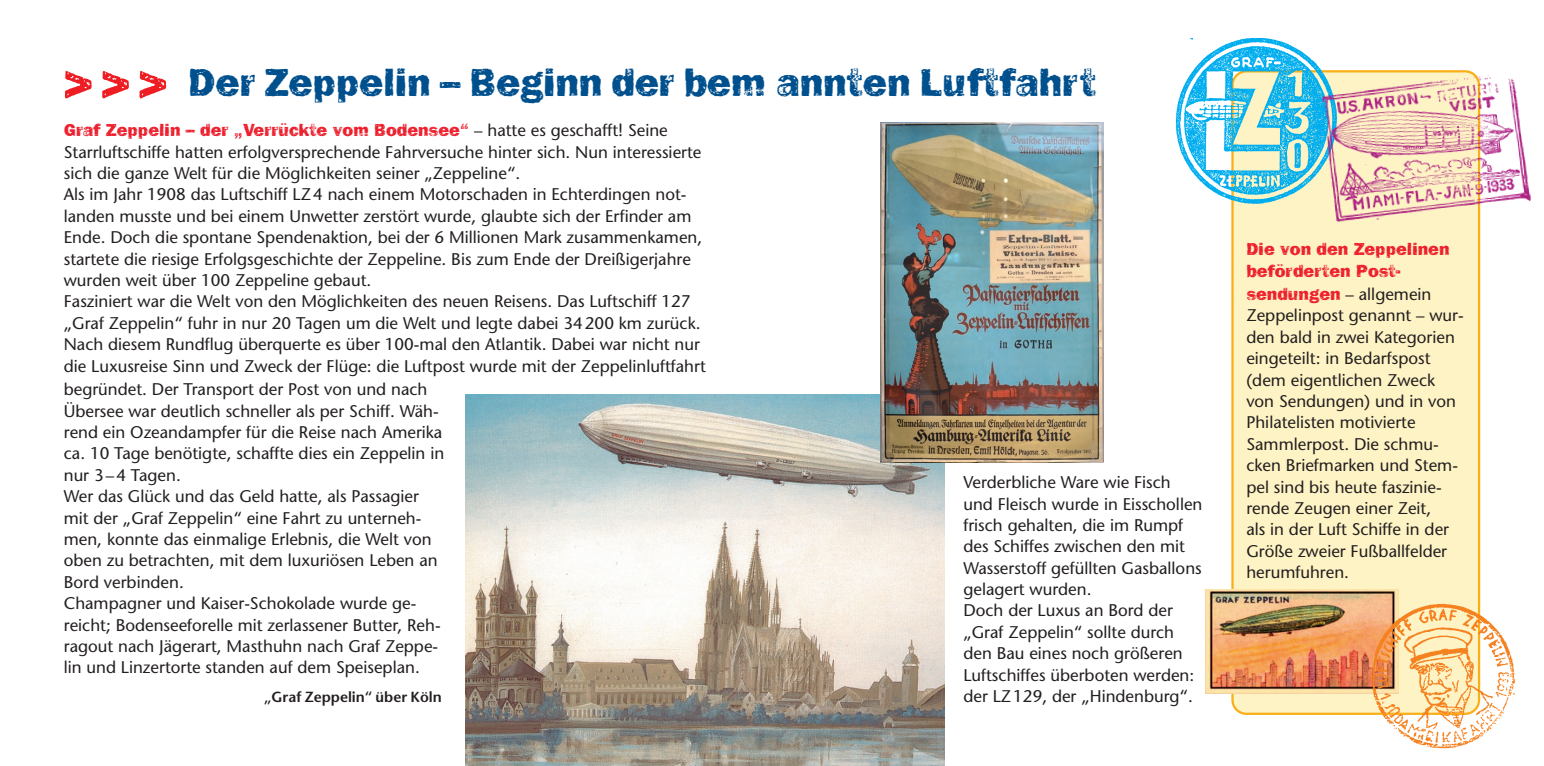
<style>
.page{position:relative;width:1544px;height:766px;background:#fff}
.page>*{position:absolute;margin:0;border:0;box-sizing:border-box;transform-origin:0 0}
.t1{font:40.5px "Frankie";letter-spacing:-.005em;color:#01508e}
.t2{font:18px/22.5px "Frankie";color:#ed202e}
.t3{font:500 16.88px/21.4px "Stone Sans Std";color:#231f20}
.t4{font:600 14.62px "Stone Sans Std";color:#231f20}
.s1{font-size:54px;color:#ee1d23}
.s2{font-family:"Stone Sans Std";font-weight:500;font-size:16.88px;color:#231f20}
.s3{font-family:"Frankie";font-weight:400;font-size:18px;color:#ed202e}
</style>
<div class="page">
<div style="left:1232px;top:71px;width:247px;height:642px;background:#fef3c4;border-radius:14px"></div>
<img style="left:1160px;top:39px;width:145px;height:166px">
<img style="left:1295px;top:54px;width:236px;height:176px">
<img style="left:1205px;top:589px;width:150px;height:104px">
<img style="left:1355px;top:588px;width:161px;height:161px">
<img style="left:466px;top:394px;width:478px;height:371px">
<img style="left:880px;top:122px;width:223px;height:340px">
<h1 class="t1" style="left:63px;top:58px;width:1035px"><span class="s1">&gt;&gt;&gt;</span> Der Zeppelin – Beginn der bem annten Luftfahrt</h1>
<p class="t2" style="left:64px;top:118px;width:605px">Graf Zeppelin – der „Verrückte vom Bodensee“ <span class="s2">– hatte es geschafft! Seine</span></p>
<p class="t3" style="left:64px;top:141px;width:643px">Starrluftschiffe hatten erfolgversprechende Fahrversuche hinter sich. Nun interessierte sich die ganze Welt für die Möglichkeiten seiner „Zeppeline“.<br>Als im Jahr 1908 das Luftschiff LZ4 nach einem Motorschaden in Echterdingen not&shy;landen musste und bei einem Unwetter zerstört wurde, glaubte sich der Erfinder am Ende. Doch die spontane Spendenaktion, bei der 6 Millionen Mark zusammenkamen, startete die riesige Erfolgsgeschichte der Zeppeline. Bis zum Ende der Dreißigerjahre wurden weit über 100 Zeppeline gebaut.<br>Fasziniert war die Welt von den Möglichkeiten des neuen Reisens. Das Luftschiff 127 „Graf Zeppelin“ fuhr in nur 20 Tagen um die Welt und legte dabei 34200 km zurück.<br>Nach diesem Rundflug überquerte es über 100-mal den Atlantik. Dabei war nicht nur die Luxusreise Sinn und Zweck der Flüge: die Luftpost wurde mit der Zeppelinluftfahrt</p>
<p class="t3" style="left:64px;top:378px;width:382px">begründet. Der Transport der Post von und nach Übersee war deutlich schneller als per Schiff. Wäh&shy;rend ein Ozeandampfer für die Reise nach Amerika ca. 10 Tage benötigte, schaffte dies ein Zeppelin in nur 3–4 Tagen.<br>Wer das Glück und das Geld hatte, als Passagier mit der „Graf Zeppelin“ eine Fahrt zu unterneh&shy;men, konnte das einmalige Erlebnis, die Welt von oben zu betrachten, mit dem luxuriösen Leben an Bord verbinden.<br>Champagner und Kaiser-Schokolade wurde ge&shy;reicht; Bodenseeforelle mit zerlassener Butter, Reh&shy;ragout nach Jägerart, Masthuhn nach Graf Zeppe&shy;lin und Linzertorte standen auf dem Speiseplan.</p>
<p class="t4" style="left:264px;top:688px;width:179px">„Graf Zeppelin“ über Köln</p>
<p class="t3" style="left:963px;top:471px;width:240px">Verderbliche Ware wie Fisch und Fleisch wurde in Eisschollen frisch gehalten, die im Rumpf des Schiffes zwischen den mit<br>Wasserstoff gefüllten Gasballons gelagert wurden.<br>Doch der Luxus an Bord der „Graf Zeppelin“ sollte durch den Bau eines noch größeren<br>Luftschiffes überboten werden: der LZ129, der „Hindenburg“.</p>
<p class="t2" style="left:1246px;top:237px;width:205px">Die von den Zeppelinen beförderten Post-</p>
<p class="t3" style="left:1246px;top:283px;width:219px"><span class="s3">sendungen</span> – allgemein<br>Zeppelinpost genannt – wur&shy;den bald in zwei Kategorien eingeteilt: in Bedarfspost (dem eigentlichen Zweck von Sendungen) und in von<br>Philatelisten motivierte<br>Sammlerpost. Die schmu&shy;cken Briefmarken und Stem&shy;pel sind bis heute faszinie&shy;rende Zeugen einer Zeit,<br>als in der Luft Schiffe in der<br>Größe zweier Fußballfelder herumfuhren.</p>
</div>
